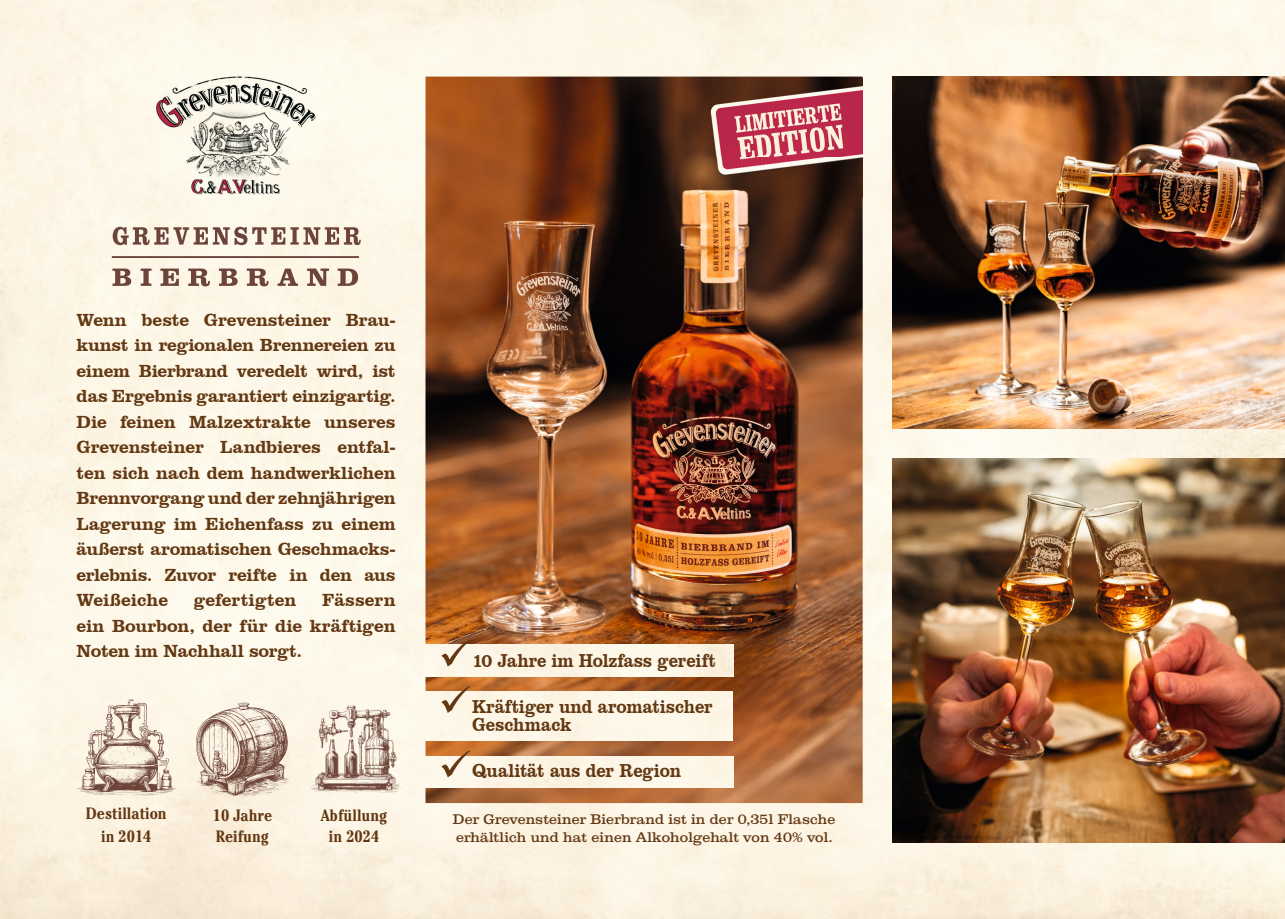
<style>
.page{position:relative;width:1285px;height:919px;background:#fff}
.page>*{position:absolute;margin:0;border:0;box-sizing:border-box;transform-origin:0 0}
.t1{font:800 19.2px/18px "Clarendon BT";letter-spacing:-.01em;color:#633813;scale:.9 1}
.t2{font:800 18px/25.5px "Clarendon BT";letter-spacing:-.005em;color:#633813;text-align:justify}
.t3{font:700 condensed 16.35px/21.3px "Cheltenham Std";color:#633813;text-align:center}
.t4{font:13.5px/18px "Clarxndon";letter-spacing:.025em;color:#633813}
</style>
<div class="page">
<img style="left:0;top:0;width:1284px;height:918px">
<img style="left:892px;top:77px;width:392px;height:351px">
<img style="left:425px;top:77px;width:437px;height:726px">
<img style="left:702px;top:79px;width:160px;height:118px">
<hr style="left:112px;top:256px;width:247px;height:2px;background:#6d443a">
<svg style="left:112px;top:268px;width:19px;height:18px"></svg>
<svg style="left:141px;top:268px;width:10px;height:18px"></svg>
<svg style="left:160px;top:268px;width:19px;height:18px"></svg>
<svg style="left:188px;top:268px;width:22px;height:18px"></svg>
<svg style="left:219px;top:268px;width:18px;height:18px"></svg>
<svg style="left:247px;top:268px;width:21px;height:18px"></svg>
<svg style="left:277px;top:268px;width:21px;height:18px"></svg>
<svg style="left:307px;top:268px;width:22px;height:18px"></svg>
<svg style="left:337px;top:268px;width:21px;height:18px"></svg>
<svg style="left:113px;top:227px;width:247px;height:18px"></svg>
<img style="left:153px;top:68px;width:166px;height:133px">
<img style="left:892px;top:458px;width:392px;height:384px">
<img style="left:425px;top:644px;width:308px;height:32px">
<div style="left:425px;top:756px;width:308px;height:31px;background:#fdf5e6"></div>
<div style="left:425px;top:691px;width:307px;height:49px;background:#fdf7e8"></div>
<svg style="left:441px;top:639px;width:29px;height:27px"></svg>
<svg style="left:441px;top:685px;width:29px;height:28px"></svg>
<svg style="left:441px;top:750px;width:29px;height:27px"></svg>
<img style="left:77px;top:691px;width:99px;height:104px">
<img style="left:196px;top:694px;width:92px;height:101px">
<img style="left:304px;top:694px;width:102px;height:99px">
<p class="t2" style="left:77px;top:306px;width:320px">Wenn beste Grevensteiner Brau&shy;kunst in regionalen Brennereien zu einem Bierbrand veredelt wird, ist das Ergebnis garantiert einzigartig.<br>Die feinen Malzextrakte unseres Grevensteiner Landbieres entfal&shy;ten sich nach dem handwerklichen Brennvorgang und der zehnjährigen Lagerung im Eichenfass zu einem äußerst aromatischen Geschmacks&shy;erlebnis. Zuvor reifte in den aus Weißeiche</p>
<p class="t2" style="left:77px;top:587px;width:320px;text-indent:245px">Fässern ein Bourbon, der für die kräftigen Noten im Nachhall sorgt.</p>
<p class="t2" style="left:194px;top:587px;width:104px">gefertigten</p>
<p class="t3" style="left:86px;top:801px;width:82px;line-height:23px">Destillation in 2014</p>
<p class="t3" style="left:213px;top:804px;width:61px;text-align:left">10 Jahre<br>Reifung</p>
<p class="t3" style="left:321px;top:804px;width:68px">Abfüllung in 2024</p>
<p class="t1" style="left:472px;top:650px;width:272px">10 Jahre im Holzfass gereift</p>
<p class="t1" style="left:472px;top:697px;width:269px">Kräftiger und aromatischer<br>Geschmack</p>
<p class="t1" style="left:472px;top:761px;width:234px">Qualität aus der Region</p>
<p class="t4" style="left:453px;top:810px;width:384px">Der Grevensteiner Bierbrand ist in der 0,35l Flasche erhältlich und hat einen Alkoholgehalt von 40% vol.</p>
</div>
